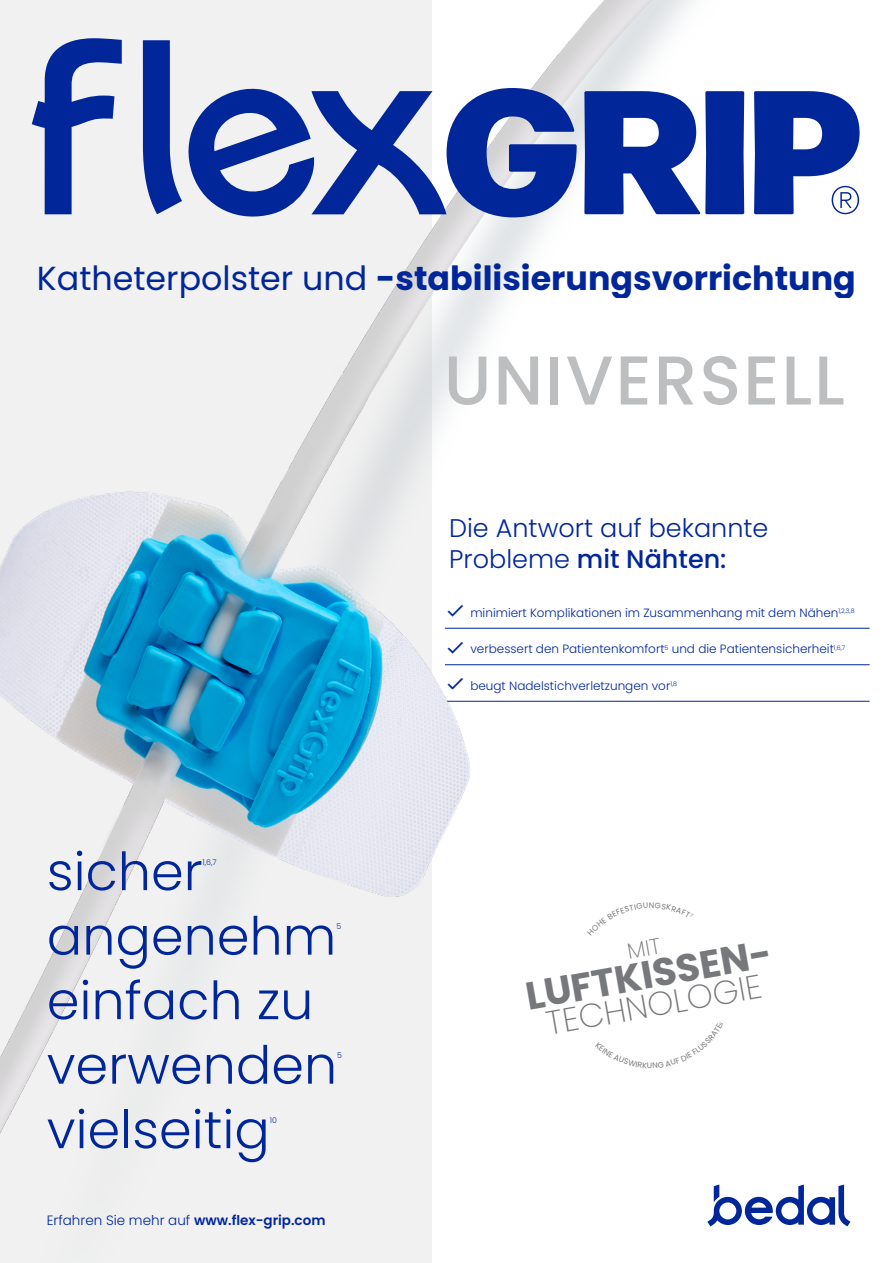
<style>
.page{position:relative;width:893px;height:1263px;background:#fff}
.page>*{position:absolute;margin:0;border:0;box-sizing:border-box;transform-origin:0 0}
.t1{font:500 69px "Poppins";letter-spacing:.03em;color:#bcbec0}
.t2{font:300 52.5px/64.5px "Poppins";color:#00269a}
.t3{font:700 38.85px "Poppins";color:#77787b}
.t4{font:700 33.3px "Poppins";color:#00269a}
.t5{font:200 33.3px "Poppins";color:#77787b}
.t6{font:300 25.5px/30.6px "Poppins";color:#00269a}
.t7{font:300 13.5px "Poppins";color:#00269a}
.t8{font:300 12px "Poppins";color:#00269a}
.t9{font:300 7.8px "Poppins";color:#00269a}
.s1{font-weight:400}
.s2{font-weight:500}
.s3{font-weight:600}
</style>
<div class="page">
<img style="left:0;top:0;width:870px;height:1263px">
<svg style="left:584px;top:91px;width:117px;height:123px"></svg>
<div style="left:705px;top:91px;width:39px;height:123px;background:#00269a;border-radius:2px"></div>
<svg style="left:143px;top:40px;width:434px;height:183px"></svg>
<svg style="left:32px;top:38px;width:90px;height:176px"></svg>
<svg style="left:754px;top:91px;width:106px;height:123px"></svg>
<svg style="left:707px;top:1184px;width:143px;height:42px"></svg>
<svg style="left:448px;top:605px;width:15px;height:12px"></svg>
<svg style="left:448px;top:642px;width:15px;height:11px"></svg>
<svg style="left:448px;top:678px;width:15px;height:12px"></svg>
<svg style="left:595px;top:1022px;width:128px;height:46px"></svg>
<svg style="left:587px;top:902px;width:107px;height:56px"></svg>
<h3 class="t4" style="left:37px;top:259px;width:820px"><span class="s1">Katheterpolster und</span> -stabilisierungsvorrichtung</h3>
<h1 class="t1" style="left:444px;top:340px;width:402px">UNIVERSELL</h1>
<h3 class="t6" style="left:449px;top:513px;width:321px">Die Antwort auf bekannte<br>Probleme <span class="s2">mit Nähten:</span></h3>
<h2 class="t2" style="left:47px;top:840px;width:157px">sicher</h2>
<p class="t9" style="left:203px;top:857px;width:16px">1,6,7</p>
<h2 class="t2" style="left:47px;top:904px;width:291px">angenehm</h2>
<p class="t9" style="left:336px;top:922px;width:6px">5</p>
<h2 class="t2" style="left:47px;top:969px;width:292px">einfach zu verwenden</h2>
<p class="t9" style="left:337px;top:1051px;width:6px">5</p>
<h2 class="t2" style="left:47px;top:1098px;width:225px">vielseitig</h2>
<p class="t9" style="left:270px;top:1115px;width:9px">10</p>
<p class="t7" style="left:47px;top:1212px;width:280px">Erfahren Sie mehr auf <span class="s3">www.flex-grip.com</span></p>
<p class="t8" style="left:470px;top:606px;width:386px">minimiert Komplikationen im Zusammenhang mit dem Nähen<sup>1,2,3,8</sup></p>
<p class="t8" style="left:470px;top:642px;width:376px">verbessert den Patientenkomfort<sup>5</sup> und die Patientensicherheit<sup>1,6,7</sup></p>
<p class="t8" style="left:470px;top:679px;width:208px">beugt Nadelstichverletzungen vor<sup>1,8</sup></p>
<h3 class="t3" style="left:522px;top:974px;width:247px;rotate:-10deg">LUFTKISSEN-</h3>
<h3 class="t5" style="left:543px;top:1004px;width:220px;rotate:-10deg">TECHNOLOGIE</h3>
</div>
